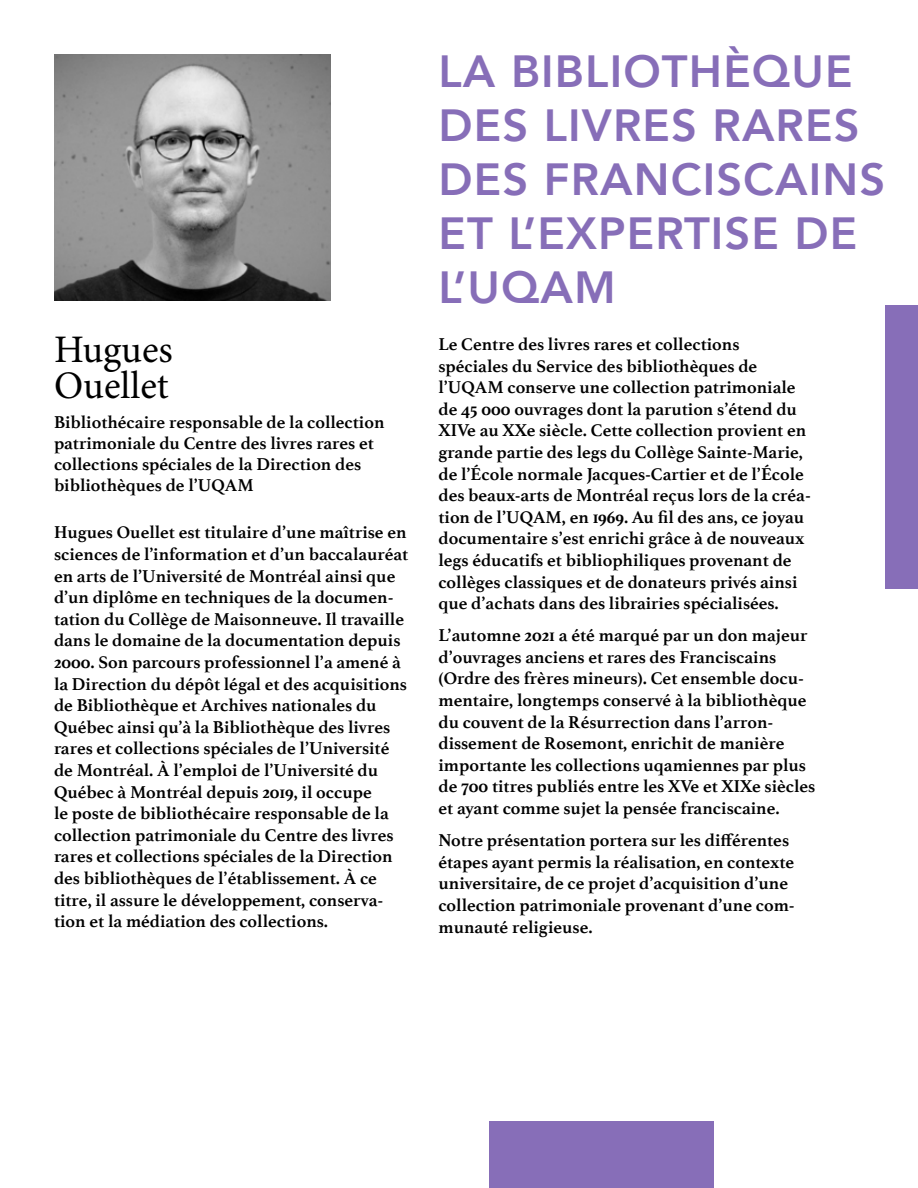
<style>
.page{position:relative;width:918px;height:1188px;background:#fff}
.page>*{position:absolute;margin:0;border:0;box-sizing:border-box;transform-origin:0 0}
.t1{font:800 45px/54px "Avenir";letter-spacing:.025em;color:#876eb8}
.t2{font:39px/36px "Minion Pro";color:#000}
.t3{font:700 18px/21.6px "Athelas";color:#000}
</style>
<div class="page">
<img style="left:54px;top:55px;width:276px;height:246px">
<div style="left:489px;top:1121px;width:225px;height:67px;background:#876eb8"></div>
<div style="left:886px;top:305px;width:32px;height:284px;background:#876eb8"></div>
<h2 class="t2" style="left:54px;top:332px;width:120px">Hugues<br>Ouellet</h2>
<p class="t3" style="left:54px;top:411px;width:332px;line-height:21px">Bibliothécaire responsable de la collection patrimoniale du Centre des livres rares et collections spéciales de la Direction des bibliothèques de l’UQAM</p>
<p class="t3" style="left:54px;top:521px;width:356px">Hugues Ouellet est titulaire d’une maîtrise en sciences de l’information et d’un baccalauréat en arts de l’Université de Montréal ainsi que d’un diplôme en techniques de la documen&shy;tation du Collège de Maisonneuve. Il travaille dans le domaine de la documentation depuis 2000. Son parcours professionnel l’a amené à la Direction du dépôt légal et des acquisitions de Bibliothèque et Archives nationales du Québec ainsi qu’à la Bibliothèque des livres rares et collections spéciales de l’Université de Montréal. À l’emploi de l’Université du Québec à Montréal depuis 2019, il occupe<br>le poste de bibliothécaire responsable de la collection patrimoniale du Centre des livres rares et collections spéciales de la Direction des bibliothèques de l’établissement. À ce titre, il assure le développement, conserva&shy;tion et la médiation des collections.</p>
<h1 class="t1" style="left:438px;top:44px;width:448px">LA BIBLIOTHÈQUE<br>DES LIVRES RARES<br>DES FRANCISCAINS<br>ET L’EXPERTISE DE<br>L’UQAM</h1>
<p class="t3" style="left:438px;top:333px;width:374px">Le Centre des livres rares et collections spéciales du Service des bibliothèques de l’UQAM conserve une collection patrimoniale de 45 000 ouvrages dont la parution s’étend du XIVe au XXe siècle. Cette collection provient en grande partie des legs du Collège Sainte-Marie, de l’École normale Jacques-Cartier et de l’École des beaux-arts de Montréal reçus lors de la créa&shy;tion de l’UQAM, en 1969. Au fil des ans, ce joyau documentaire s’est enrichi grâce à de nouveaux legs éducatifs et bibliophiliques provenant de collèges classiques et de donateurs privés ainsi que d’achats dans des librairies spécialisées.</p>
<p class="t3" style="left:438px;top:624px;width:378px">L’automne 2021 a été marqué par un don majeur d’ouvrages anciens et rares des Franciscains (Ordre des frères mineurs). Cet ensemble docu&shy;mentaire, longtemps conservé à la bibliothèque du couvent de la Résurrection dans l’arron&shy;dissement de Rosemont, enrichit de manière importante les collections uqamiennes par plus de 700 titres publiés entre les XVe et XIXe siècles et ayant comme sujet la pensée franciscaine.</p>
<p class="t3" style="left:438px;top:829px;width:358px">Notre présentation portera sur les différentes étapes ayant permis la réalisation, en contexte universitaire, de ce projet d’acquisition d’une collection patrimoniale provenant d’une com&shy;munauté religieuse.</p>
</div>
